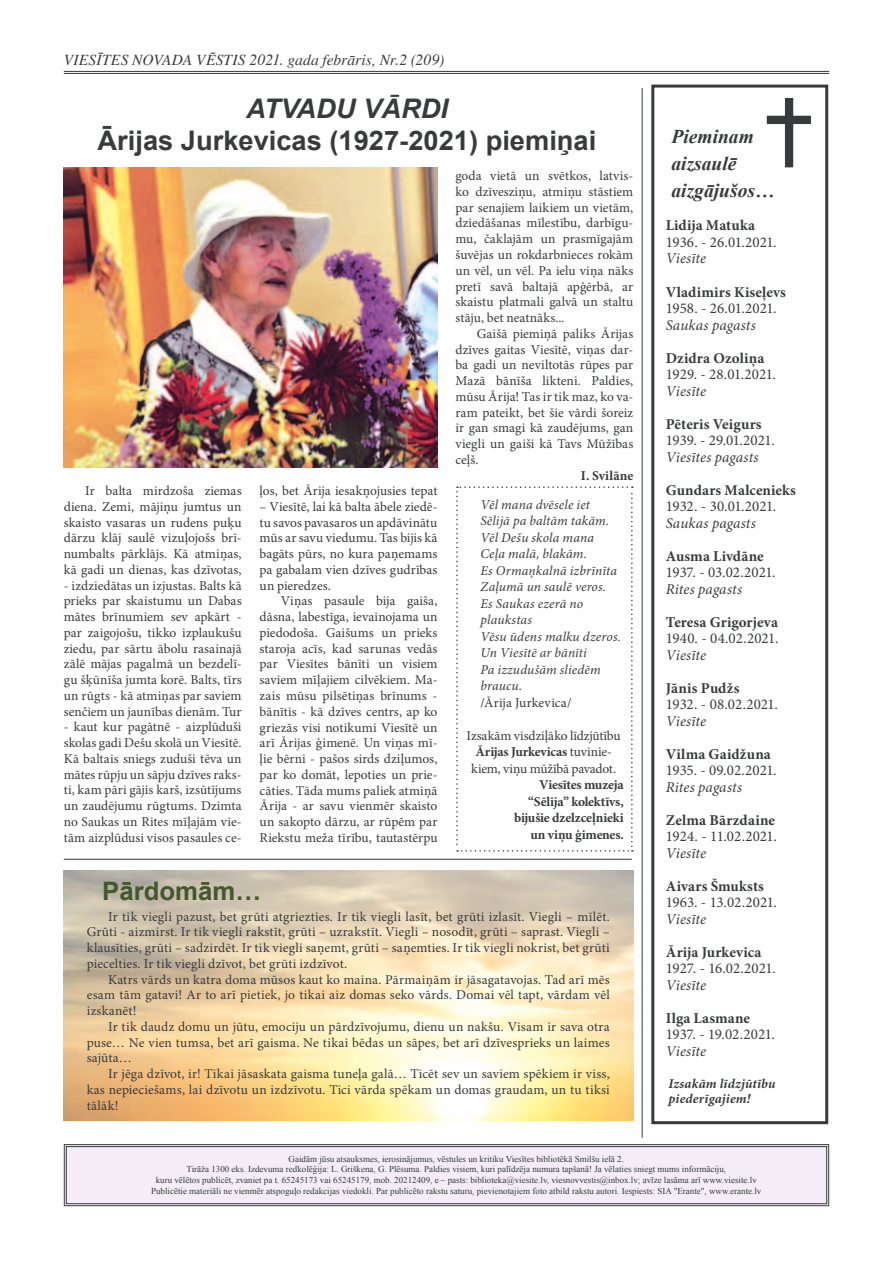
<style>
.page{position:relative;width:893px;height:1263px;background:#fff}
.page>*{position:absolute;margin:0;border:0;box-sizing:border-box;transform-origin:0 0}
.t1{font:700 27px "Arial";color:#383a3b}
.t2{font:italic 700 27px "Arial";color:#383a3b}
.t3{font:700 25.5px "Arial";color:#45572c}
.t4{font:italic 700 19.5px/27px "Times New Roman";color:#383a3b}
.t5{font:italic 15.45px "Times";letter-spacing:.01em;color:#383a3b}
.t6{font:15px "Minion Pro";letter-spacing:-.01em;color:#383a3b}
.t7{font:700 15px "Minion Pro";letter-spacing:.01em;color:#383a3b}
.t8{font:italic 15px "Minion Pro";letter-spacing:.005em;color:#383a3b}
.t9{font:13.5px/15.8px "Minion Pro";letter-spacing:.005em;color:#383a3b;text-align:justify}
.t10{font:italic 13.5px/16.5px "Minion Pro";letter-spacing:.01em;color:#383a3b}
.t11{font:700 13.5px/16.5px "Minion Pro";letter-spacing:-.01em;color:#383a3b;text-align:right}
.t12{font:italic 700 13.5px/15px "Minion Pro";letter-spacing:.015em;color:#383a3b}
.t13{font:700 13.5px "Minion Pro";letter-spacing:.01em;color:#383a3b}
.t14{font:9px/10.8px "Times New Roman";color:#383a3b;text-align:center}
.s1{font-weight:700}
</style>
<div class="page">
<hr style="left:64px;top:71px;width:765px;height:1px;background:#383a3b">
<hr style="left:64px;top:73px;width:765px;height:1px;background:#383a3b">
<img style="left:64px;top:871px;width:569px;height:249px">
<div style="left:651px;top:85px;width:177px;height:1039px;border:3px solid #383a3b"></div>
<div style="left:785px;top:98px;width:8px;height:69px;background:#383a3b"></div>
<div style="left:767px;top:116px;width:44px;height:8px;background:#383a3b"></div>
<svg style="left:63px;top:1144px;width:767px;height:63px;background:#ece6ef"></svg>
<div style="left:66px;top:1146px;width:761px;height:58px;border:1px solid #383a3b"></div>
<img style="left:64px;top:167px;width:373px;height:301px">
<svg style="left:456px;top:486px;width:177px;height:365px"></svg>
<hr style="left:642px;top:88px;width:1px;height:1050px;background:#383a3b">
<hr style="left:64px;top:859px;width:568px;height:1px;background:#383a3b">
<p class="t5" style="left:64px;top:51px;width:382px">VIESĪTES NOVADA VĒSTIS 2021. gada febrāris, Nr.2 (209)</p>
<h1 class="t2" style="left:246px;top:90px;width:203px">ATVADU VĀRDI</h1>
<h1 class="t1" style="left:98px;top:123px;width:500px">Ārijas Jurkevicas (1927-2021) piemiņai</h1>
<p class="t9" style="left:64px;top:483px;width:179px;text-indent:21px">Ir balta mirdzoša ziemas diena. Zemi, mājiņu jumtus un skaisto vasaras un rudens puķu dārzu klāj saulē vizuļojošs brī&shy;numbalts pārklājs. Kā atmiņas, kā gadi un dienas, kas dzīvotas,</p>
<p class="t9" style="left:64px;top:577px;width:179px">- izdziedātas un izjustas. Balts kā prieks par skaistumu un Dabas mātes brīnumiem sev apkārt - par zaigojošu, tikko izplaukušu ziedu, par sārtu ābolu rasainajā zālē mājas pagalmā un bezdelī&shy;gu šķūnīša jumta korē. Balts, tīrs un rūgts - kā atmiņas par saviem senčiem un jaunības dienām. Tur</p>
<p class="t9" style="left:64px;top:719px;width:179px">- kaut kur pagātnē - aizplūduši skolas gadi Dešu skolā un Viesītē.<br>Kā baltais sniegs zuduši tēva un mātes rūpju un sāpju dzīves raks&shy;ti, kam pāri gājis karš, izsūtījums un zaudējumu rūgtums. Dzimta no Saukas un Rites mīļajām vie&shy;tām aizplūdusi visos pasaules ce-</p>
<p class="t9" style="left:260px;top:483px;width:179px">ļos, bet Ārija iesakņojusies tepat</p>
<p class="t9" style="left:260px;top:499px;width:179px">– Viesītē, lai kā balta ābele ziedē&shy;tu savos pavasaros un apdāvinātu mūs ar savu viedumu. Tas bijis kā bagāts pūrs, no kura paņemams pa gabalam vien dzīves gudrības un pieredzes.</p>
<p class="t9" style="left:260px;top:593px;width:179px;text-indent:21px">Viņas pasaule bija gaiša, dāsna, labestīga, ievainojama un piedodoša. Gaišums un prieks staroja acīs, kad sarunas vedās par Viesītes bānīti un visiem saviem mīļajiem cilvēkiem. Ma&shy;zais mūsu pilsētiņas brīnums - bānītis - kā dzīves centrs, ap ko griezās visi notikumi Viesītē un arī Ārijas ģimenē. Un viņas mī&shy;ļie bērni - pašos sirds dziļumos, par ko domāt, lepoties un prie&shy;cāties. Tāda mums paliek atmiņā Ārija - ar savu vienmēr skaisto un sakopto dārzu, ar rūpēm par Riekstu meža tīrību, tautastērpu</p>
<h2 class="t3" style="left:102px;top:874px;width:160px">Pārdomām…</h2>
<p class="t9" style="left:455px;top:168px;width:179px">goda vietā un svētkos, latvis&shy;ko dzīvesziņu, atmiņu stāstiem par senajiem laikiem un vietām, dziedāšanas mīlestību, darbīgu&shy;mu, čaklajām un prasmīgajām šuvējas un rokdarbnieces rokām un vēl, un vēl. Pa ielu viņa nāks pretī savā baltajā apģērbā, ar skaistu platmali galvā un staltu stāju, bet neatnāks...</p>
<p class="t9" style="left:455px;top:326px;width:179px;text-indent:21px">Gaišā piemiņā paliks Ārijas dzīves gaitas Viesītē, viņas dar&shy;ba gadi un neviltotās rūpes par Mazā bānīša likteni. Paldies, mūsu Ārija! Tas ir tik maz, ko va&shy;ram pateikt, bet šie vārdi šoreiz ir gan smagi kā zaudējums, gan viegli un gaiši kā Tavs Mūžības ceļš.</p>
<p class="t13" style="left:581px;top:466px;width:54px">I. Svilāne</p>
<p class="t10" style="left:480px;top:496px;width:142px">Vēl mana dvēsele iet<br>Sēlijā pa baltām takām.<br>Vēl Dešu skola mana<br>Ceļa malā, blakām.<br>Es Ormaņkalnā izbrīnīta<br>Zaļumā un saulē veros.<br>Es Saukas ezerā no plaukstas<br>Vēsu ūdens malku dzeros.<br>Un Viesītē ar bānīti<br>Pa izzudušām sliedēm braucu.</p>
<p class="t9" style="left:480px;top:694px;width:93px">/Ārija Jurkevica/</p>
<p class="t9" style="left:467px;top:727px;width:155px;line-height:16.5px;text-align:center">Izsakām visdziļāko līdzjūtību<br><span class="s1">Ārijas Jurkevicas</span> tuvinie&shy;kiem, viņu mūžībā pavadot.</p>
<p class="t11" style="left:514px;top:776px;width:111px">Viesītes muzeja “Sēlija” kolektīvs, bijušie dzelzceļnieki un viņu ģimenes.</p>
<p class="t9" style="left:87px;top:908px;width:525px;text-indent:21px">Ir tik viegli pazust, bet grūti atgriezties. Ir tik viegli lasīt, bet grūti izlasīt. Viegli – mīlēt.<br>Grūti - aizmirst. Ir tik viegli rakstīt, grūti – uzrakstīt. Viegli – nosodīt, grūti – saprast. Viegli – klausīties, grūti – sadzirdēt. Ir tik viegli saņemt, grūti – saņemties. Ir tik viegli nokrist, bet grūti piecelties. Ir tik viegli dzīvot, bet grūti izdzīvot.</p>
<p class="t9" style="left:87px;top:971px;width:524px;text-indent:21px">Katrs vārds un katra doma mūsos kaut ko maina. Pārmaiņām ir jāsagatavojas. Tad arī mēs esam tām gatavi! Ar to arī pietiek, jo tikai aiz domas seko vārds. Domai vēl tapt, vārdam vēl izskanēt!</p>
<p class="t9" style="left:87px;top:1019px;width:524px;text-indent:21px">Ir tik daudz domu un jūtu, emociju un pārdzīvojumu, dienu un nakšu. Visam ir sava otra puse… Ne vien tumsa, bet arī gaisma. Ne tikai bēdas un sāpes, bet arī dzīvesprieks un laimes sajūta…</p>
<p class="t9" style="left:87px;top:1066px;width:525px;text-indent:21px">Ir jēga dzīvot, ir! Tikai jāsaskata gaisma tuneļa galā… Ticēt sev un saviem spēkiem ir viss, kas nepieciešams, lai dzīvotu un izdzīvotu. Tici vārda spēkam un domas graudam, un tu tiksi tālāk!</p>
<h3 class="t4" style="left:671px;top:122px;width:104px">Pieminam aizsaulē aizgājušos…</h3>
<p class="t7" style="left:666px;top:215px;width:91px">Lidija Matuka</p>
<p class="t6" style="left:666px;top:232px;width:112px">1936. - 26.01.2021.</p>
<p class="t8" style="left:666px;top:248px;width:42px">Viesīte</p>
<p class="t7" style="left:666px;top:281px;width:122px">Vladimirs Kiseļevs</p>
<p class="t6" style="left:666px;top:298px;width:112px">1958. - 26.01.2021.</p>
<p class="t8" style="left:666px;top:314px;width:92px">Saukas pagasts</p>
<p class="t7" style="left:666px;top:347px;width:100px">Dzidra Ozoliņa</p>
<p class="t6" style="left:666px;top:364px;width:112px">1929. - 28.01.2021.</p>
<p class="t8" style="left:666px;top:380px;width:42px">Viesīte</p>
<p class="t7" style="left:666px;top:413px;width:97px">Pēteris Veigurs</p>
<p class="t6" style="left:666px;top:430px;width:110px">1939. - 29.01.2021.</p>
<p class="t8" style="left:666px;top:446px;width:94px">Viesītes pagasts</p>
<p class="t7" style="left:666px;top:479px;width:132px">Gundars Malcenieks</p>
<p class="t6" style="left:666px;top:496px;width:112px">1932. - 30.01.2021.</p>
<p class="t8" style="left:666px;top:512px;width:92px">Saukas pagasts</p>
<p class="t7" style="left:666px;top:545px;width:100px">Ausma Livdāne</p>
<p class="t6" style="left:666px;top:562px;width:111px">1937. - 03.02.2021.</p>
<p class="t8" style="left:666px;top:578px;width:78px">Rites pagasts</p>
<p class="t7" style="left:666px;top:611px;width:114px">Teresa Grigorjeva</p>
<p class="t6" style="left:666px;top:628px;width:114px">1940. - 04.02.2021.</p>
<p class="t8" style="left:666px;top:644px;width:42px">Viesīte</p>
<p class="t7" style="left:666px;top:677px;width:75px">Jānis Pudžs</p>
<p class="t6" style="left:666px;top:694px;width:114px">1932. - 08.02.2021.</p>
<p class="t8" style="left:666px;top:710px;width:42px">Viesīte</p>
<p class="t7" style="left:666px;top:743px;width:107px">Vilma Gaidžuna</p>
<p class="t6" style="left:666px;top:760px;width:112px">1935. - 09.02.2021.</p>
<p class="t8" style="left:666px;top:776px;width:78px">Rites pagasts</p>
<p class="t7" style="left:666px;top:809px;width:111px">Zelma Bārzdaine</p>
<p class="t6" style="left:666px;top:826px;width:113px">1924. - 11.02.2021.</p>
<p class="t8" style="left:666px;top:842px;width:42px">Viesīte</p>
<p class="t7" style="left:666px;top:875px;width:100px">Aivars Šmuksts</p>
<p class="t6" style="left:666px;top:892px;width:113px">1963. - 13.02.2021.</p>
<p class="t8" style="left:666px;top:908px;width:42px">Viesīte</p>
<p class="t7" style="left:666px;top:941px;width:97px">Ārija Jurkevica</p>
<p class="t6" style="left:666px;top:958px;width:111px">1927. - 16.02.2021.</p>
<p class="t8" style="left:666px;top:974px;width:42px">Viesīte</p>
<p class="t7" style="left:666px;top:1007px;width:86px">Ilga Lasmane</p>
<p class="t6" style="left:666px;top:1024px;width:111px">1937. - 19.02.2021.</p>
<p class="t8" style="left:666px;top:1040px;width:42px">Viesīte</p>
<p class="t12" style="left:668px;top:1076px;width:109px">Izsakām līdzjūtību piederīgajiem!</p>
<p class="t14" style="left:151px;top:1153px;width:612px">Gaidām jūsu atsauksmes, ierosinājumus, vēstules un kritiku Viesītes bibliotēkā Smilšu ielā 2.<br>Tirāža 1300 eks. Izdevuma redkolēģija: L. Griškena, G. Plēsuma. Paldies visiem, kuri palīdzēja numura tapšanā! Ja vēlaties sniegt mums informāciju,<br>kuru vēlētos publicēt, zvaniet pa t. 65245173 vai 65245179, mob. 20212409, e – pasts: biblioteka@viesite.lv, viesnovvestis@inbox.lv; avīze lasāma arī www.viesite.lv Publicētie materiāli ne vienmēr atspoguļo redakcijas viedokli. Par publicēto rakstu saturu, pievienotajiem foto atbild rakstu autori. Iespiests: SIA "Erante", www.erante.lv</p>
</div>
